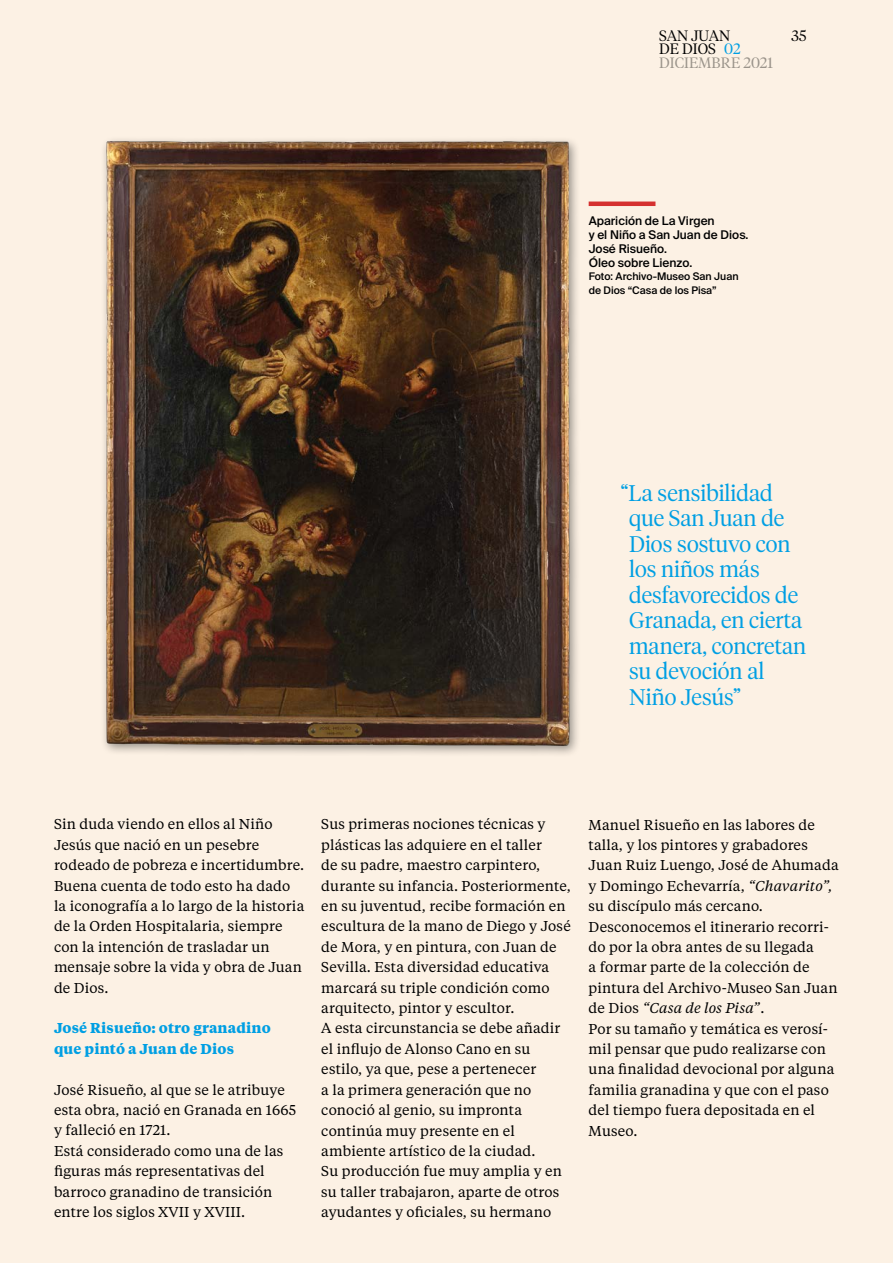
<style>
.page{position:relative;width:893px;height:1263px;background:#fcf1e4}
.page>*{position:absolute;margin:0;border:0;box-sizing:border-box;transform-origin:0 0}
.t1{font:300 22.5px/25.5px "Tiempos Headline";color:#009fe3}
.t2{font:300 15px "Tiempos Headline";color:#000}
.t3{font:300 15px "Tiempos Headline";color:#9d9d9c}
.t4{font:300 15px "Tiempos Headline";color:#009fe3}
.Base_texto{font:14.25px/20.4px "Tiempos Text";letter-spacing:.01em;color:#000}
.Base_texto-2{font:700 14.25px/20.4px "Tiempos Text";letter-spacing:.01em;color:#009fe3}
.t5{font:500 12px/13.8px "Suisse Intl";color:#000}
.t6{font:500 10.5px/13.8px "Suisse Intl";color:#000}
.s1{font-style:italic}
</style>
<div class="page">
<div style="left:100px;top:136px;width:481px;height:621px;background:#000;opacity:.4"></div>
<img style="left:104px;top:138px;width:468px;height:610px">
<hr style="left:589px;top:202px;width:66px;height:4px;background:#d53130">
<p class="t2" style="left:659px;top:25px;width:73px">SAN JUAN</p>
<p class="t2" style="left:659px;top:39px;width:58px">DE DIOS</p>
<p class="t3" style="left:659px;top:52px;width:115px">DICIEMBRE 2021</p>
<p class="t4" style="left:724px;top:39px;width:18px">02</p>
<p class="t2" style="left:791px;top:25px;width:16px">35</p>
<p class="t5" style="left:589px;top:214px;width:161px">Aparición de La Virgen<br>y el Niño a San Juan de Dios.</p>
<p class="t5" style="left:589px;top:242px;width:80px">José Risueño.</p>
<p class="t5" style="left:589px;top:255px;width:105px">Óleo sobre Lienzo.</p>
<p class="t6" style="left:589px;top:270px;width:151px">Foto: Archivo-Museo San Juan de Dios “Casa de los Pisa”</p>
<p class="t1" style="left:629px;top:479px;width:179px;text-indent:-9px">“La sensibilidad que San Juan de<br>Dios sostuvo con los niños más desfavorecidos de<br>Granada, en cierta manera, concretan su devoción al<br>Niño Jesús”</p>
<p class="Base_texto" style="left:54px;top:813px;width:252px">Sin duda viendo en ellos al Niño<br>Jesús que nació en un pesebre rodeado de pobreza e incertidumbre.<br>Buena cuenta de todo esto ha dado la iconografía a lo largo de la historia de la Orden Hospitalaria, siempre con la intención de trasladar un mensaje sobre la vida y obra de Juan de Dios.</p>
<p class="Base_texto-2" style="left:54px;top:1017px;width:218px">José Risueño: otro granadino que pintó a Juan de Dios</p>
<p class="Base_texto" style="left:54px;top:1079px;width:244px">José Risueño, al que se le atribuye esta obra, nació en Granada en 1665 y falleció en 1721.</p>
<p class="Base_texto" style="left:54px;top:1140px;width:231px">Está considerado como una de las figuras más representativas del barroco granadino de transición entre los siglos XVII y XVIII.</p>
<p class="Base_texto" style="left:321px;top:813px;width:251px">Sus primeras nociones técnicas y plásticas las adquiere en el taller<br>de su padre, maestro carpintero, durante su infancia. Posteriormente, en su juventud, recibe formación en escultura de la mano de Diego y José de Mora, y en pintura, con Juan de Sevilla. Esta diversidad educativa marcará su triple condición como arquitecto, pintor y escultor.</p>
<p class="Base_texto" style="left:321px;top:1017px;width:241px">A esta circunstancia se debe añadir el influjo de Alonso Cano en su estilo, ya que, pese a pertenecer<br>a la primera generación que no conoció al genio, su impronta continúa muy presente en el ambiente artístico de la ciudad.</p>
<p class="Base_texto" style="left:321px;top:1160px;width:242px">Su producción fue muy amplia y en su taller trabajaron, aparte de otros ayudantes y oficiales, su hermano</p>
<p class="Base_texto" style="left:589px;top:814px;width:251px">Manuel Risueño en las labores de talla, y los pintores y grabadores<br>Juan Ruiz Luengo, José de Ahumada y Domingo Echevarría, <span class="s1">“Chavarito”, </span>su discípulo más cercano.</p>
<p class="Base_texto" style="left:589px;top:916px;width:250px">Desconocemos el itinerario recorri&shy;do por la obra antes de su llegada<br>a formar parte de la colección de pintura del Archivo-Museo San Juan de Dios <span class="s1">“Casa de los Pisa”</span>.</p>
<p class="Base_texto" style="left:589px;top:1018px;width:247px">Por su tamaño y temática es verosí&shy;mil pensar que pudo realizarse con una finalidad devocional por alguna familia granadina y que con el paso del tiempo fuera depositada en el<br>Museo.</p>
</div>
